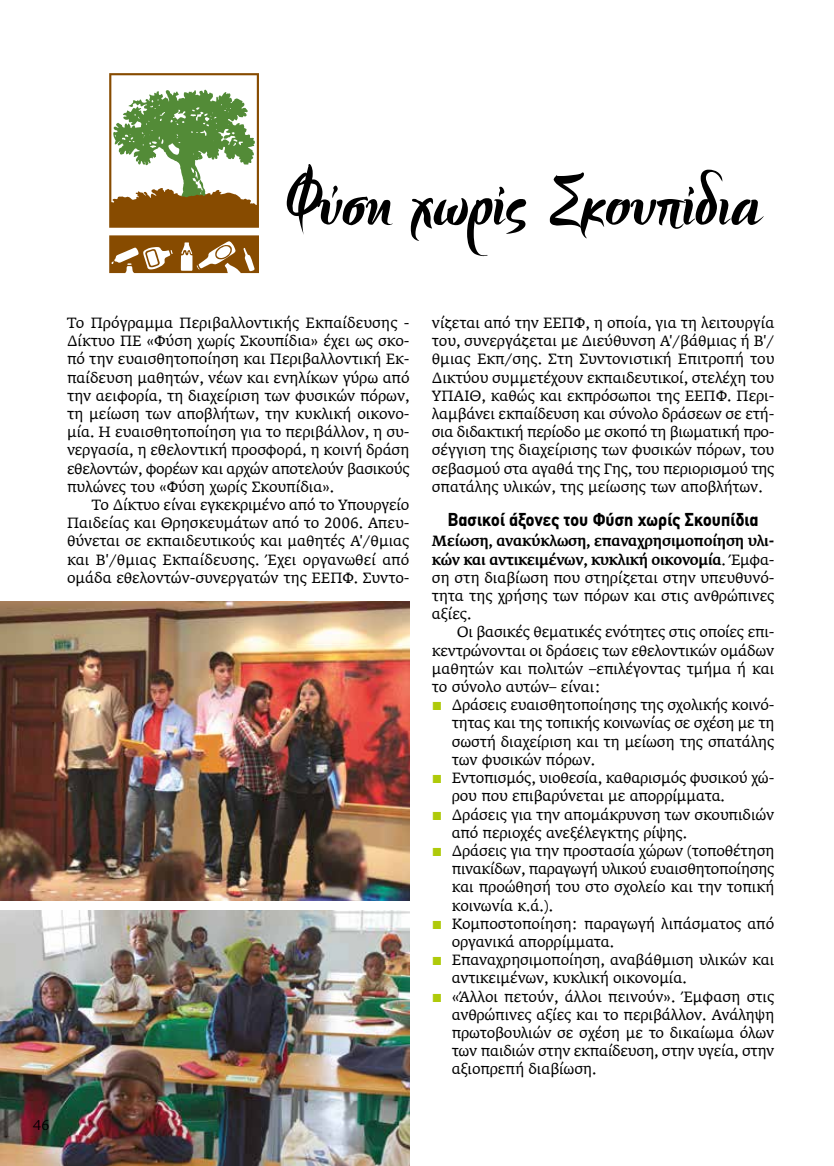
<style>
.page{position:relative;width:834px;height:1166px;background:#fff}
.page>*{position:absolute;margin:0;border:0;box-sizing:border-box;transform-origin:0 0}
.t1{font:700 18.38px "CF Din";letter-spacing:.01em;color:#000;scale:.93 1}
.t2{font:15.75px "Legacy Sans ITC Hel";color:#000}
.t3{font:14.7px/18.2px "Fedra Serif AGR Book TF";letter-spacing:-.01em;color:#000;text-align:justify}
.t4{font:14.7px/18.2px "Fedra Serif AGR Medium TF";letter-spacing:-.02em;color:#000}
.s1{font-family:"Fedra Serif AGR Book TF"}
.s2{font-family:"Fedra Sans Pro";font-size:11.38px;color:#afca0a}
</style>
<div class="page">
<svg style="left:287px;top:164px;width:106px;height:71px"></svg>
<svg style="left:411px;top:187px;width:115px;height:69px"></svg>
<svg style="left:549px;top:170px;width:214px;height:68px"></svg>
<svg style="left:109px;top:73px;width:150px;height:155px"></svg>
<svg style="left:109px;top:235px;width:150px;height:38px"></svg>
<img style="left:0;top:601px;width:409px;height:299px">
<img style="left:0;top:910px;width:409px;height:256px">
<p class="t3" style="left:67px;top:314px;width:344px">Το Πρόγραμμα Περιβαλλοντικής Εκπαίδευσης - Δίκτυο ΠΕ «Φύση χωρίς Σκουπίδια» έχει ως σκο&shy;πό την ευαισθητοποίηση και Περιβαλλοντική Εκ&shy;παίδευση μαθητών, νέων και ενηλίκων γύρω από την αειφορία, τη διαχείριση των φυσικών πόρων, τη μείωση των αποβλήτων, την κυκλική οικονο&shy;μία. Η ευαισθητοποίηση για το περιβάλλον, η συ&shy;νεργασία, η εθελοντική προσφορά, η κοινή δράση εθελοντών, φορέων και αρχών αποτελούν βασικούς πυλώνες του «Φύση χωρίς Σκουπίδια».</p>
<p class="t3" style="left:67px;top:496px;width:344px;text-indent:25px">Το Δίκτυο είναι εγκεκριμένο από το Υπουργείο Παιδείας και Θρησκευμάτων από το 2006. Απευ&shy;θύνεται σε εκπαιδευτικούς και μαθητές Α'/θμιας και Β'/θμιας Εκπαίδευσης. Έχει οργανωθεί από ομάδα εθελοντών-συνεργατών της ΕΕΠΦ. Συντο-</p>
<p class="t2" style="left:33px;top:1116px;width:18px">46</p>
<p class="t3" style="left:432px;top:314px;width:344px">νίζεται από την ΕΕΠΦ, η οποία, για τη λειτουργία του, συνεργάζεται με Διεύθυνση Α'/βάθμιας ή Β'/ θμιας Εκπ/σης. Στη Συντονιστική Επιτροπή του Δικτύου συμμετέχουν εκπαιδευτικοί, στελέχη του ΥΠΑΙΘ, καθώς και εκπρόσωποι της ΕΕΠΦ. Περι&shy;λαμβάνει εκπαίδευση και σύνολο δράσεων σε ετή&shy;σια διδακτική περίοδο με σκοπό τη βιωματική προ&shy;σέγγιση της διαχείρισης των φυσικών πόρων, του σεβασμού στα αγαθά της Γης, του περιορισμού της σπατάλης υλικών, της μείωσης των αποβλήτων.</p>
<p class="t1" style="left:448px;top:509px;width:335px">Βασικοί άξονες του Φύση χωρίς Σκουπίδια</p>
<p class="t4" style="left:432px;top:533px;width:344px">Μείωση, ανακύκλωση, επαναχρησιμοποίηση υλι&shy;κών και αντικειμένων, κυκλική οικονομία<span class="s1">. Έμφα-</span></p>
<p class="t3" style="left:432px;top:569px;width:344px">ση στη διαβίωση που στηρίζεται στην υπευθυνό&shy;τητα της χρήσης των πόρων και στις ανθρώπινες αξίες.</p>
<p class="t3" style="left:432px;top:624px;width:344px;text-indent:25px">Οι βασικές θεματικές ενότητες στις οποίες επι&shy;κεντρώνονται οι δράσεις των εθελοντικών ομάδων μαθητών και πολιτών –επιλέγοντας τμήμα ή και το σύνολο αυτών– είναι:</p>
<p class="t3" style="left:451px;top:697px;width:324px;text-indent:-20px"><span class="s2">■</span> Δράσεις ευαισθητοποίησης της σχολικής κοινό&shy;τητας και της τοπικής κοινωνίας σε σχέση με τη σωστή διαχείριση και τη μείωση της σπατάλης των φυσικών πόρων.</p>
<p class="t3" style="left:451px;top:769px;width:324px;text-indent:-20px"><span class="s2">■</span> Εντοπισμός, υιοθεσία, καθαρισμός φυσικού χώ&shy;ρου που επιβαρύνεται με απορρίμματα.</p>
<p class="t3" style="left:451px;top:806px;width:324px;text-indent:-20px"><span class="s2">■</span> Δράσεις για την απομάκρυνση των σκουπιδιών από περιοχές ανεξέλεγκτης ρίψης.</p>
<p class="t3" style="left:451px;top:842px;width:324px;text-indent:-20px"><span class="s2">■</span> Δράσεις για την προστασία χώρων (τοποθέτηση πινακίδων, παραγωγή υλικού ευαισθητοποίησης και προώθησή του στο σχολείο και την τοπική κοινωνία κ.ά.).</p>
<p class="t3" style="left:451px;top:915px;width:324px;text-indent:-20px"><span class="s2">■</span> Κομποστοποίηση: παραγωγή λιπάσματος από οργανικά απορρίμματα.</p>
<p class="t3" style="left:451px;top:951px;width:324px;text-indent:-20px"><span class="s2">■</span> Επαναχρησιμοποίηση, αναβάθμιση υλικών και αντικειμένων, κυκλική οικονομία.</p>
<p class="t3" style="left:451px;top:988px;width:324px;text-indent:-20px"><span class="s2">■</span> «Άλλοι πετούν, άλλοι πεινούν». Έμφαση στις ανθρώπινες αξίες και το περιβάλλον. Ανάληψη πρωτοβουλιών σε σχέση με το δικαίωμα όλων των παιδιών στην εκπαίδευση, στην υγεία, στην αξιοπρεπή διαβίωση.</p>
</div>
